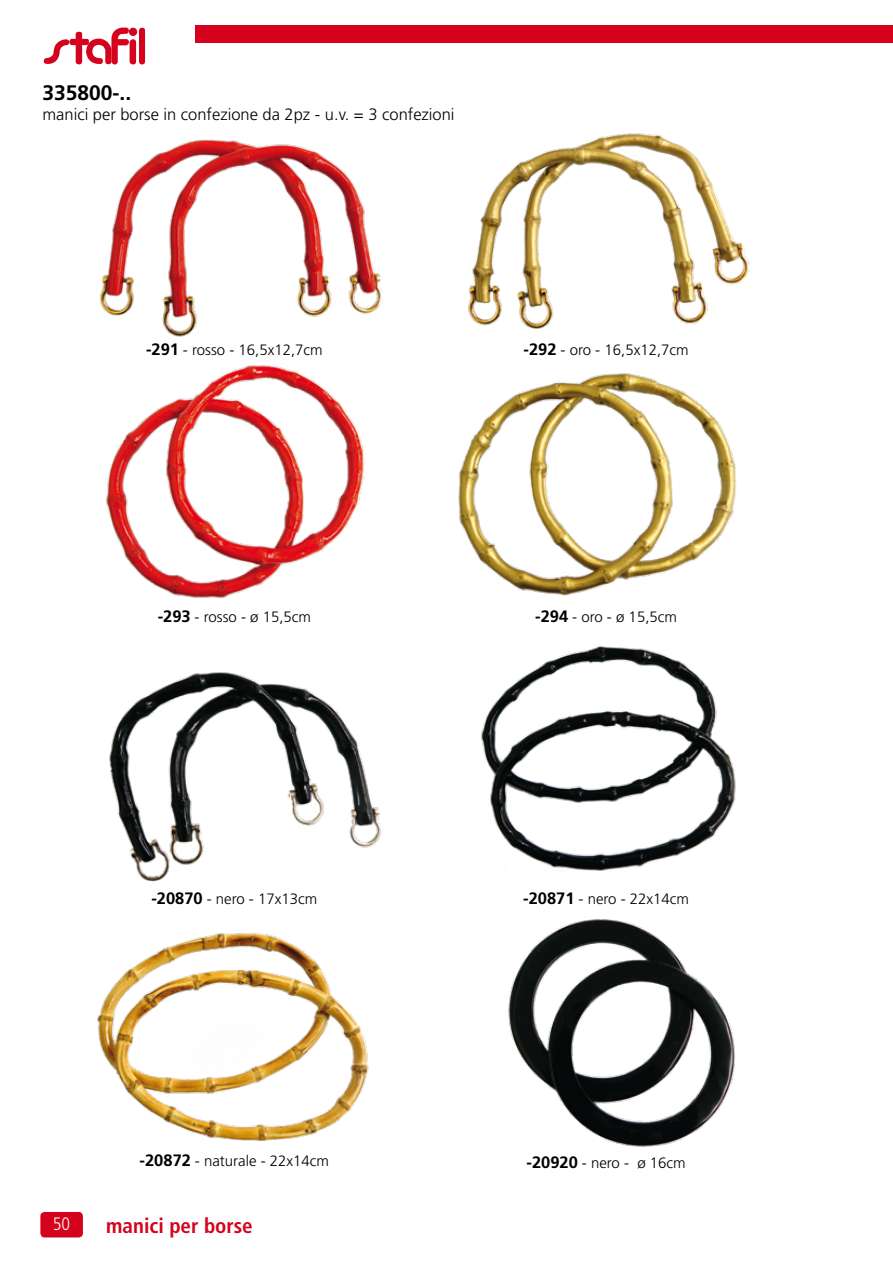
<style>
.page{position:relative;width:893px;height:1263px;background:#fff}
.page>*{position:absolute;margin:0;border:0;box-sizing:border-box;transform-origin:0 0}
.t1{font:700 condensed 21px "Frutiger LT Std";color:#d4021d}
.t2{font:700 21px "Frutiger LT Std";color:#000}
.t3{font:300 condensed 18px "Frutiger LT Std";color:#fff}
.t4{font:300 16.5px "Frutiger LT Std";color:#000}
.t5{font:300 15px "Frutiger LT Std";color:#000}
.s1{font-weight:700;font-size:16.5px}
</style>
<div class="page">
<div style="left:40px;top:1212px;width:43px;height:25px;background:#d4021d;border-radius:4px"></div>
<div style="left:196px;top:26px;width:697px;height:17px;background:#d4021d"></div>
<div style="left:129px;top:28px;width:8px;height:8px;background:#d4021d;border-radius:50%"></div>
<svg style="left:44px;top:39px;width:25px;height:25px"></svg>
<div style="left:139px;top:28px;width:6px;height:36px;background:#d4021d;border-radius:3px"></div>
<div style="left:130px;top:39px;width:6px;height:25px;background:#d4021d;border-radius:3px"></div>
<svg style="left:76px;top:28px;width:53px;height:37px"></svg>
<div style="left:69px;top:39px;width:20px;height:6px;background:#d4021d;border-radius:3px"></div>
<img style="left:99px;top:139px;width:284px;height:198px">
<img style="left:468px;top:133px;width:281px;height:196px">
<img style="left:105px;top:365px;width:260px;height:234px">
<img style="left:458px;top:373px;width:279px;height:222px">
<img style="left:109px;top:672px;width:274px;height:209px">
<img style="left:480px;top:646px;width:256px;height:225px">
<img style="left:97px;top:933px;width:272px;height:208px">
<img style="left:508px;top:919px;width:227px;height:228px">
<h1 class="t2" style="left:43px;top:80px;width:90px">335800-..</h1>
<p class="t4" style="left:43px;top:104px;width:414px">manici per borse in confezione da 2pz - u.v. = 3 confezioni</p>
<p class="t5" style="left:146px;top:341px;width:178px"><span class="s1">-291</span> - rosso - 16,5x12,7cm</p>
<p class="t5" style="left:524px;top:341px;width:167px"><span class="s1">-292</span> - oro - 16,5x12,7cm</p>
<p class="t5" style="left:158px;top:608px;width:155px"><span class="s1">-293</span> - rosso - ø 15,5cm</p>
<p class="t5" style="left:535px;top:608px;width:143px"><span class="s1">-294</span> - oro - ø 15,5cm</p>
<p class="t5" style="left:151px;top:890px;width:167px"><span class="s1">-20870</span> - nero - 17x13cm</p>
<p class="t5" style="left:140px;top:1153px;width:191px"><span class="s1">-20872</span> - naturale - 22x14cm</p>
<p class="t3" style="left:53px;top:1213px;width:19px">50</p>
<h1 class="t1" style="left:106px;top:1213px;width:148px">manici per borse</h1>
<p class="t5" style="left:523px;top:890px;width:167px"><span class="s1">-20871</span> - nero - 22x14cm</p>
<p class="t5" style="left:527px;top:1154px;width:161px"><span class="s1">-20920</span> - nero - ø 16cm</p>
</div>
